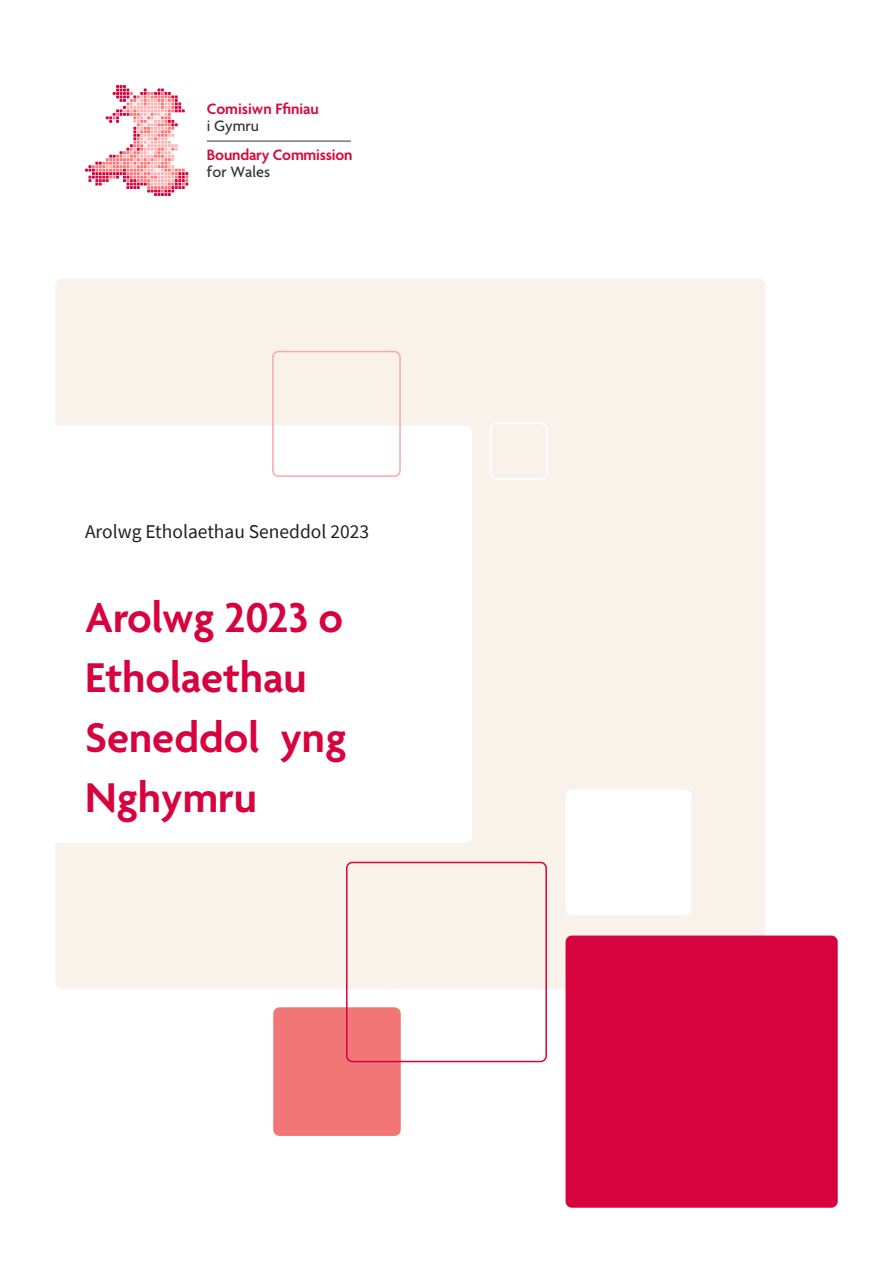
<style>
.page{position:relative;width:893px;height:1263px;background:#fff}
.page>*{position:absolute;margin:0;border:0;box-sizing:border-box;transform-origin:0 0}
.t1{font:600 45px/60px "Agenda";color:#d6033f}
.t2{font:19.5px "Source Sans Pro";color:#231f20}
.t3{font:600 16.2px/17px "Agenda";letter-spacing:-.015em;color:#d50c41}
.s1{font-weight:500;color:#333}
</style>
<div class="page">
<div style="left:55px;top:279px;width:710px;height:710px;background:#f8f2eb;border-radius:6px"></div>
<svg style="left:85px;top:85px;width:103px;height:111px"></svg>
<hr style="left:207px;top:141px;width:144px;height:1px;background:#333">
<div style="left:38px;top:425px;width:434px;height:418px;background:#fff;border-radius:6px"></div>
<div style="left:566px;top:935px;width:272px;height:273px;background:#d6033f;border-radius:6px"></div>
<div style="left:566px;top:789px;width:125px;height:126px;background:#fff;border-radius:6px"></div>
<div style="left:273px;top:1007px;width:128px;height:129px;background:#f27676;border-radius:6px"></div>
<div style="left:346px;top:862px;width:201px;height:200px;border:2px solid #d6033f;border-radius:6px"></div>
<div style="left:490px;top:422px;width:58px;height:58px;border:2px solid #fff;border-radius:6px"></div>
<div style="left:272px;top:351px;width:129px;height:126px;border:2px solid #f7a8aa;border-radius:6px"></div>
<p class="t3" style="left:207px;top:101px;width:114px">Comisiwn Ffiniau <span class="s1">i Gymru</span></p>
<p class="t3" style="left:207px;top:147px;width:147px">Boundary Commission <span class="s1">for Wales</span></p>
<p class="t2" style="left:85px;top:519px;width:286px">Arolwg Etholaethau Seneddol 2023</p>
<p class="t1" style="left:85px;top:591px;width:260px">Arolwg 2023 o<br>Etholaethau</p>
<p class="t1" style="left:85px;top:711px;width:263px">Seneddol yng<br>Nghymru</p>
</div>
